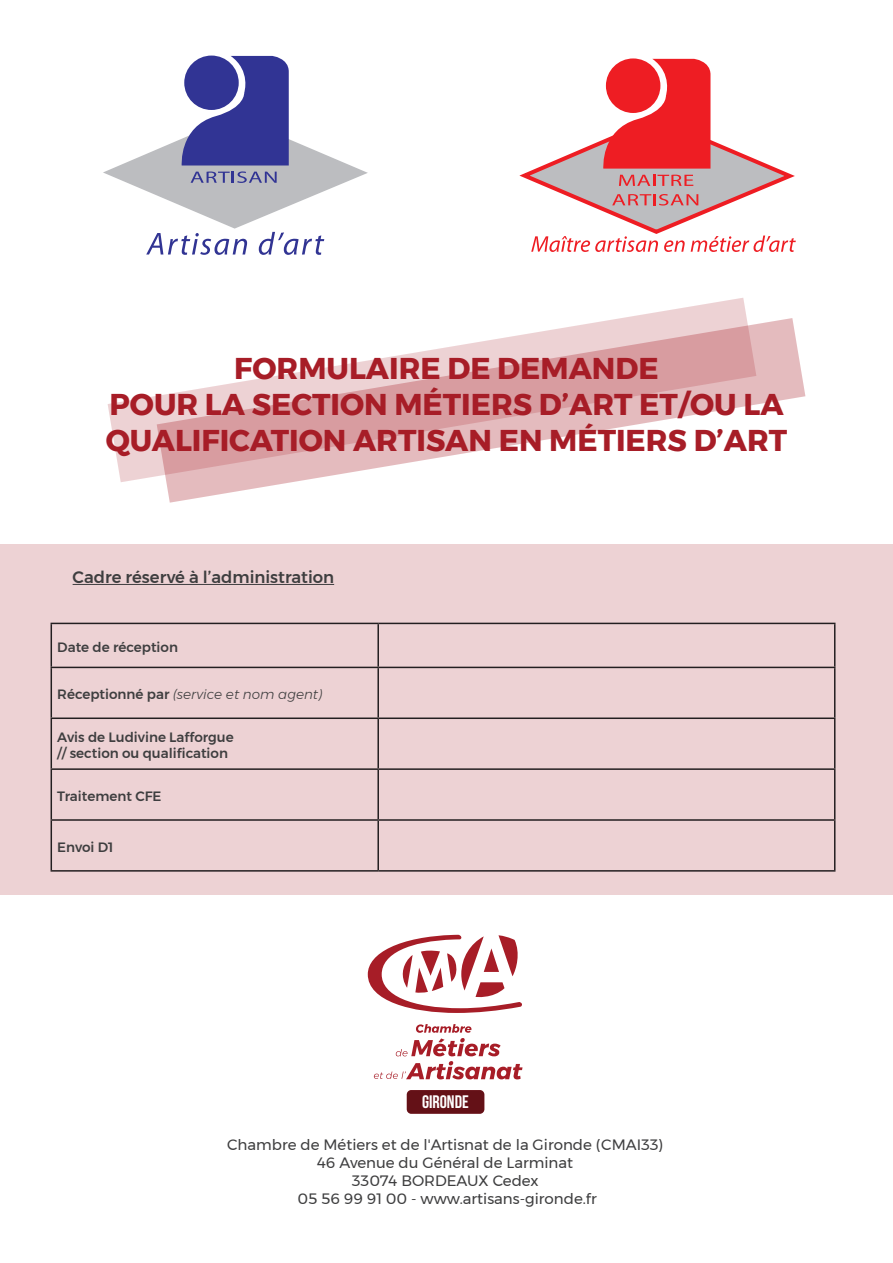
<style>
.page{position:relative;width:893px;height:1263px;background:#fff}
.page>*{position:absolute;margin:0;border:0;box-sizing:border-box;transform-origin:0 0}
.t1{font:700 30px/36px "Montserrat";color:#a71d27;text-align:center}
.t2{font:700 18.15px "Bebas Neue";color:#fff}
.t3{font:500 16.5px "Montserrat";color:#3e3e3f}
.t4{font:15px/18px "Montserrat";color:#3e3e3f;text-align:center}
.t5{font:500 13.5px/16.2px "Montserrat";color:#3e3e3f}
.t6{font:italic 300 13.5px "Montserrat";color:#3e3e3f}
.s1{font-weight:500;font-style:normal}
</style>
<div class="page">
<svg style="left:166px;top:318px;width:639px;height:185px"></svg>
<svg style="left:108px;top:298px;width:648px;height:184px"></svg>
<div style="left:407px;top:1090px;width:77px;height:24px;background:#641117;border-radius:5px"></div>
<svg style="left:374px;top:1024px;width:148px;height:55px"></svg>
<svg style="left:368px;top:935px;width:154px;height:78px"></svg>
<svg style="left:103px;top:56px;width:265px;height:199px"></svg>
<svg style="left:519px;top:59px;width:277px;height:193px"></svg>
<div style="left:0;top:544px;width:893px;height:351px;background:#edd2d4"></div>
<hr style="left:73px;top:584px;width:261px;height:1px;background:#3e3e3f">
<hr style="left:51px;top:623px;width:327px;height:1px;background:#231f20">
<hr style="left:51px;top:624px;width:1px;height:43px;background:#231f20">
<hr style="left:378px;top:623px;width:457px;height:1px;background:#231f20">
<hr style="left:377px;top:624px;width:2px;height:43px;background:#231f20">
<hr style="left:834px;top:624px;width:1px;height:43px;background:#231f20">
<hr style="left:51px;top:667px;width:327px;height:1px;background:#231f20">
<hr style="left:51px;top:668px;width:1px;height:49px;background:#231f20">
<hr style="left:378px;top:667px;width:457px;height:1px;background:#231f20">
<hr style="left:377px;top:668px;width:2px;height:49px;background:#231f20">
<hr style="left:834px;top:668px;width:1px;height:49px;background:#231f20">
<hr style="left:51px;top:717px;width:327px;height:2px;background:#231f20">
<hr style="left:51px;top:719px;width:1px;height:49px;background:#231f20">
<hr style="left:378px;top:717px;width:457px;height:2px;background:#231f20">
<hr style="left:377px;top:719px;width:2px;height:49px;background:#231f20">
<hr style="left:834px;top:719px;width:1px;height:49px;background:#231f20">
<hr style="left:51px;top:768px;width:327px;height:2px;background:#231f20">
<hr style="left:51px;top:770px;width:1px;height:49px;background:#231f20">
<hr style="left:378px;top:768px;width:457px;height:2px;background:#231f20">
<hr style="left:377px;top:770px;width:2px;height:49px;background:#231f20">
<hr style="left:834px;top:770px;width:1px;height:49px;background:#231f20">
<hr style="left:51px;top:819px;width:327px;height:2px;background:#231f20">
<hr style="left:51px;top:821px;width:1px;height:49px;background:#231f20">
<hr style="left:378px;top:819px;width:457px;height:2px;background:#231f20">
<hr style="left:377px;top:821px;width:2px;height:49px;background:#231f20">
<hr style="left:834px;top:821px;width:1px;height:49px;background:#231f20">
<hr style="left:51px;top:870px;width:327px;height:2px;background:#231f20">
<hr style="left:378px;top:870px;width:457px;height:2px;background:#231f20">
<h1 class="t1" style="left:106px;top:350px;width:683px">FORMULAIRE DE DEMANDE<br>POUR LA SECTION MÉTIERS D’ART ET/OU LA<br>QUALIFICATION ARTISAN EN MÉTIERS D’ART</h1>
<p class="t3" style="left:73px;top:564px;width:263px">Cadre réservé à l’administration</p>
<p class="t5" style="left:57px;top:639px;width:122px">Date de réception</p>
<p class="t6" style="left:57px;top:684px;width:267px"><span class="s1">Réceptionné par</span> (service et nom agent)</p>
<p class="t5" style="left:57px;top:729px;width:178px">Avis de Ludivine Lafforgue // section ou qualification</p>
<p class="t5" style="left:57px;top:788px;width:106px">Traitement CFE</p>
<p class="t5" style="left:57px;top:839px;width:58px">Envoi D1</p>
<p class="t2" style="left:422px;top:1092px;width:48px">GIRONDE</p>
<p class="t4" style="left:227px;top:1136px;width:438px">Chambre de Métiers et de l'Artisnat de la Gironde (CMAI33)<br>46 Avenue du Général de Larminat<br>33074 BORDEAUX Cedex<br>05 56 99 91 00 - www.artisans-gironde.fr</p>
</div>
